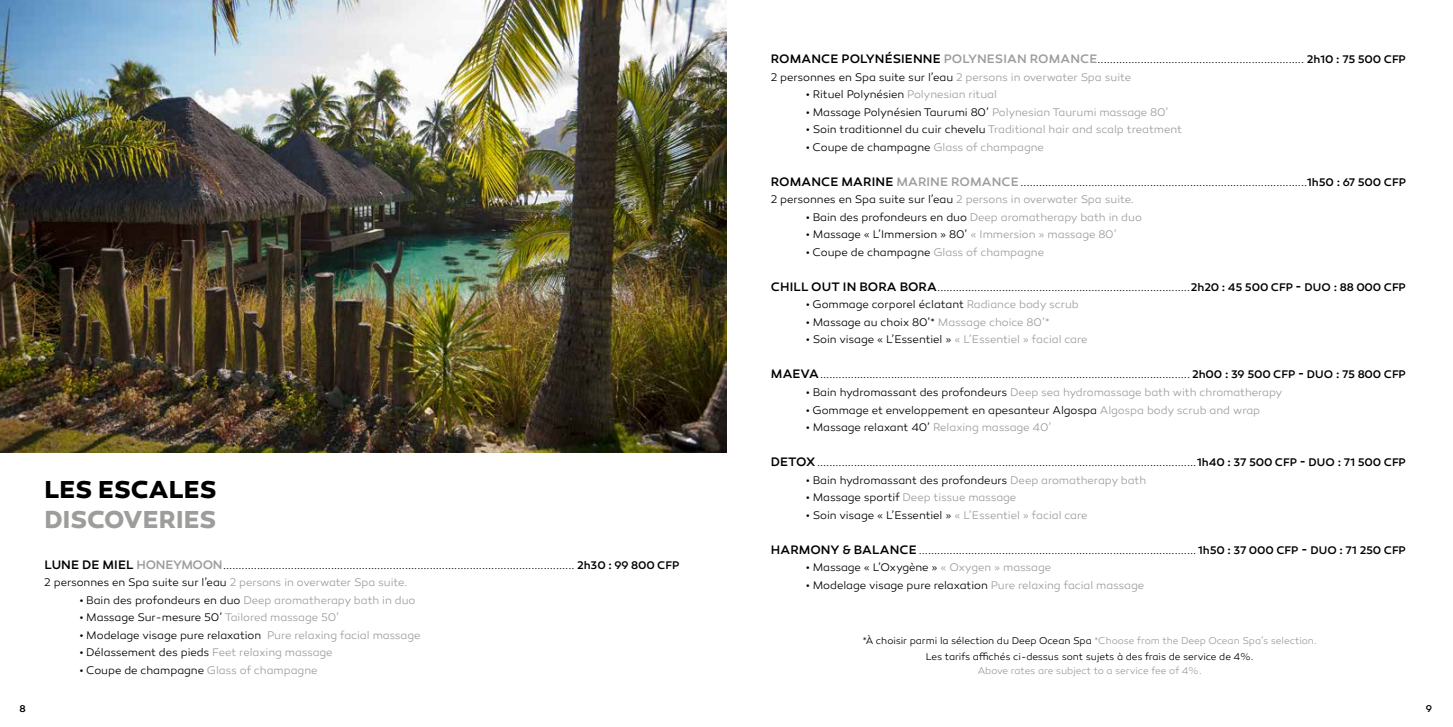
<style>
.page{position:relative;width:1453px;height:727px;background:#fff}
.page>*{position:absolute;margin:0;border:0;box-sizing:border-box;transform-origin:0 0}
.t1{font:700 25px "Canaro";letter-spacing:.005em;color:#9d9d9c}
.t2{font:700 25px "Canaro";letter-spacing:.01em;color:#000}
.t3{font:300 11.25px/17.5px "Canaro";letter-spacing:-.005em;color:#000}
.t4{font:300 11.25px "Canaro";letter-spacing:-.005em;color:#9d9d9c}
.t5{font:300 10px "Canaro";letter-spacing:-.005em;color:#000}
.t6{font:300 10px "Canaro";color:#9d9d9c}
.t7{font:500 10px "Canaro";color:#000}
.s1{font-weight:500;font-size:12.5px}
.s2{font-weight:500;font-size:12.5px;color:#9d9d9c}
.s3{font-weight:500}
.s4{color:#9d9d9c}
.s5{color:#000}
</style>
<div class="page">
<img style="left:0;top:0;width:726px;height:452px">
<h1 class="t2" style="left:44px;top:473px;width:174px">LES ESCALES</h1>
<h1 class="t1" style="left:44px;top:503px;width:174px">DISCOVERIES</h1>
<p class="t3" style="left:44px;top:556px;width:636px"><span class="s1">LUNE DE MIEL</span> <span class="s2">HONEYMOON</span>.................................................................................................................. <span class="s3">2h30 : 99 800 CFP<br></span>2 personnes en Spa suite sur l’eau <span class="s4">2 persons in overwater Spa suite.</span></p>
<p class="t4" style="left:80px;top:593px;width:337px"><span class="s5">• Bain des profondeurs en duo</span> Deep aromatherapy bath in duo</p>
<p class="t3" style="left:80px;top:608px;width:261px">• Massage Sur-mesure 50’ <span class="s4">Tailored massage 50’</span></p>
<p class="t3" style="left:80px;top:626px;width:342px">• Modelage visage pure relaxation <span class="s4">Pure relaxing facial massage</span></p>
<p class="t3" style="left:80px;top:643px;width:254px">• Délassement des pieds <span class="s4">Feet relaxing massage</span></p>
<p class="t3" style="left:80px;top:661px;width:239px">• Coupe de champagne <span class="s4">Glass of champagne</span></p>
<p class="t3" style="left:771px;top:51px;width:636px"><span class="s1">ROMANCE POLYNÉSIENNE</span> <span class="s2">POLYNESIAN ROMANCE</span>................................................................... <span class="s3">2h10 : 75 500 CFP<br></span>2 personnes en Spa suite sur l’eau <span class="s4">2 persons in overwater Spa suite</span></p>
<p class="t3" style="left:806px;top:86px;width:192px">• Rituel Polynésien <span class="s4">Polynesian ritual</span></p>
<p class="t3" style="left:806px;top:103px;width:364px">• Massage Polynésien Taurumi 80’ <span class="s4">Polynesian Taurumi massage 80’</span></p>
<p class="t4" style="left:806px;top:123px;width:377px"><span class="s5">• Soin traditionnel du cuir chevelu</span> Traditional hair and scalp treatment</p>
<p class="t3" style="left:806px;top:138px;width:239px">• Coupe de champagne <span class="s4">Glass of champagne</span></p>
<p class="t3" style="left:771px;top:173px;width:636px"><span class="s1">ROMANCE MARINE</span> <span class="s2">MARINE ROMANCE</span> .............................................................................................<span class="s3">1h50 : 67 500 CFP<br></span>2 personnes en Spa suite sur l’eau <span class="s4">2 persons in overwater Spa suite.</span></p>
<p class="t4" style="left:806px;top:210px;width:337px"><span class="s5">• Bain des profondeurs en duo</span> Deep aromatherapy bath in duo</p>
<p class="t3" style="left:806px;top:226px;width:312px">• Massage « L’Immersion » 80’ <span class="s4">« Immersion » massage 80’</span></p>
<p class="t3" style="left:806px;top:243px;width:239px">• Coupe de champagne <span class="s4">Glass of champagne</span></p>
<p class="t3" style="left:771px;top:278px;width:636px"><span class="s1">CHILL OUT IN BORA BORA</span>..................................................................................<span class="s3">2h20 : 45 500 CFP</span> <span class="s1">-</span> <span class="s3">DUO : 88 000 CFP</span></p>
<p class="t3" style="left:806px;top:296px;width:274px">• Gommage corporel éclatant <span class="s4">Radiance body scrub</span></p>
<p class="t3" style="left:806px;top:313px;width:245px">• Massage au choix 80’* <span class="s4">Massage choice 80’*</span></p>
<p class="t3" style="left:806px;top:331px;width:283px">• Soin visage « L’Essentiel » <span class="s4">« L’Essentiel » facial care</span></p>
<p class="t3" style="left:771px;top:366px;width:636px"><span class="s1">MAEVA</span>........................................................................................................................ <span class="s3">2h00 : 39 500 CFP</span> <span class="s1">-</span> <span class="s3">DUO : 75 800 CFP</span></p>
<p class="t4" style="left:806px;top:385px;width:478px"><span class="s5">• Bain hydromassant des profondeurs</span> Deep sea hydromassage bath with chromatherapy</p>
<p class="t3" style="left:806px;top:401px;width:455px">• Gommage et enveloppement en apesanteur Algospa <span class="s4">Algospa body scrub and wrap</span></p>
<p class="t3" style="left:806px;top:418px;width:247px">• Massage relaxant 40’ <span class="s4">Relaxing massage 40’</span></p>
<p class="t3" style="left:771px;top:453px;width:636px"><span class="s1">DETOX</span>...........................................................................................................................<span class="s3">1h40 : 37 500 CFP</span> <span class="s1">-</span> <span class="s3">DUO : 71 500 CFP</span></p>
<p class="t3" style="left:806px;top:471px;width:341px">• Bain hydromassant des profondeurs <span class="s4">Deep aromatherapy bath</span></p>
<p class="t4" style="left:806px;top:490px;width:211px"><span class="s5">• Massage sportif</span> Deep tissue massage</p>
<p class="t3" style="left:806px;top:506px;width:283px">• Soin visage « L’Essentiel » <span class="s4">« L’Essentiel » facial care</span></p>
<p class="t3" style="left:771px;top:541px;width:636px"><span class="s1">HARMONY &amp; BALANCE</span> .......................................................................................... <span class="s3">1h50 : 37 000 CFP</span> <span class="s1">-</span> <span class="s3">DUO : 71 250 CFP</span></p>
<p class="t3" style="left:806px;top:558px;width:246px">• Massage « L’Oxygène » <span class="s4">« Oxygen » massage</span></p>
<p class="t3" style="left:806px;top:576px;width:339px">• Modelage visage pure relaxation <span class="s4">Pure relaxing facial massage</span></p>
<p class="t5" style="left:863px;top:634px;width:455px">*À choisir parmi la sélection du Deep Ocean Spa <span class="s4">*Choose from the Deep Ocean Spa’s selection.</span></p>
<p class="t5" style="left:926px;top:650px;width:329px">Les tarifs affichés ci-dessus sont sujets à des frais de service de 4%.</p>
<p class="t6" style="left:978px;top:664px;width:226px">Above rates are subject to a service fee of 4%.</p>
<p class="t7" style="left:20px;top:702px;width:8px">8</p>
<p class="t7" style="left:1426px;top:702px;width:8px">9</p>
</div>
